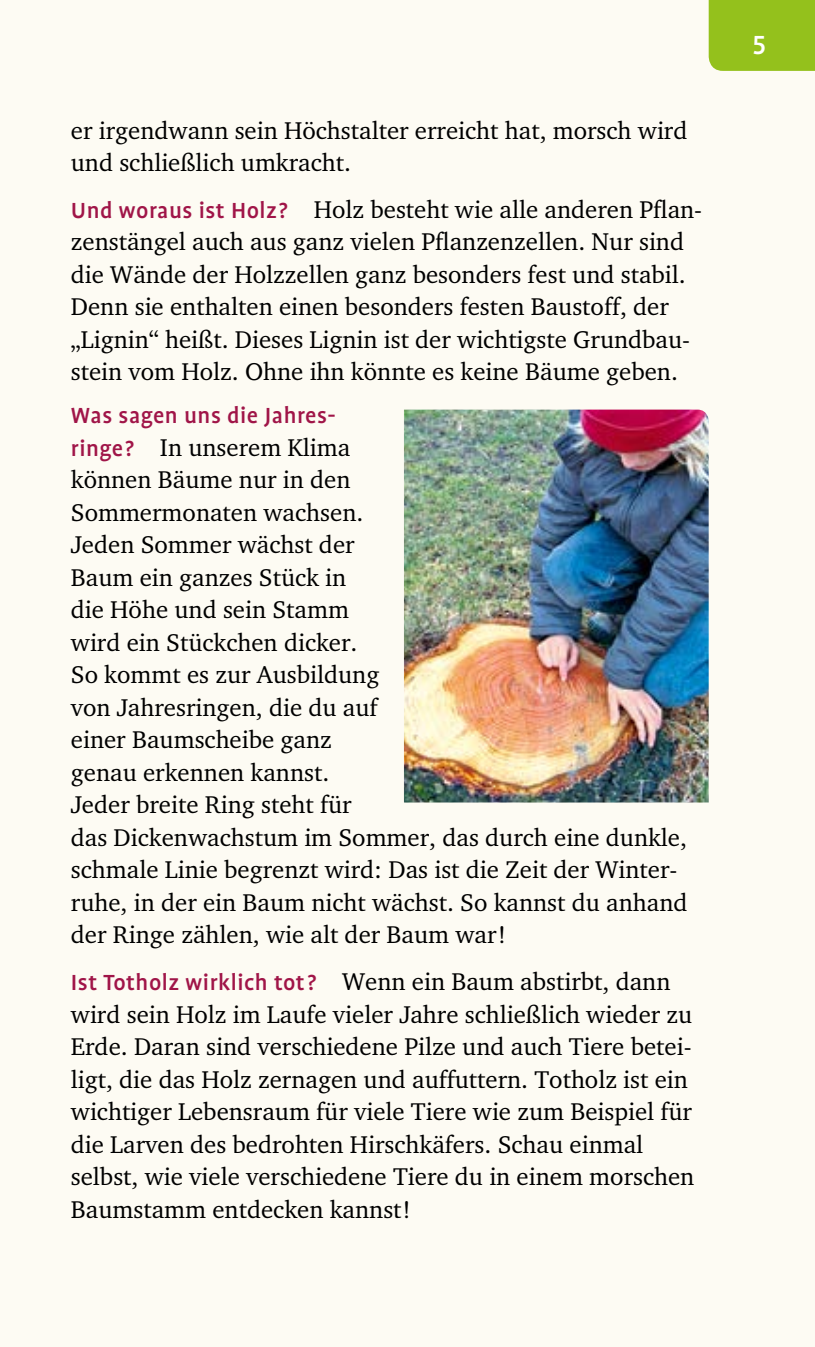
<style>
.page{position:relative;width:815px;height:1347px;background:#fff}
.page>*{position:absolute;margin:0;border:0;box-sizing:border-box;transform-origin:0 0}
.t1{font:500 30px "UV Profile Tab";color:#fff}
.t2{font:25px/32.5px "UV Charter";color:#000}
.t3{font:500 25px "UV Profile Tab";letter-spacing:.02em;color:#a01548}
.s1{font-family:"UV Profile Tab";font-weight:500;color:#a01548}
</style>
<div class="page">
<div style="left:0;top:0;width:815px;height:1346px;background:#fdfbf3"></div>
<div style="left:709px;top:0;width:106px;height:71px;background:#94c11c"></div>
<img style="left:404px;top:409px;width:305px;height:393px">
<p class="t2" style="left:71px;top:113px;width:618px">er irgendwann sein Höchstalter erreicht hat, morsch wird und schließlich umkracht.</p>
<p class="t2" style="left:71px;top:193px;width:633px"><span class="s1">Und woraus ist Holz?</span> Holz besteht wie alle anderen Pflan&shy;zenstängel auch aus ganz vielen Pflanzenzellen. Nur sind die Wände der Holzzellen ganz besonders fest und stabil.<br>Denn sie enthalten einen besonders festen Baustoff, der „Lignin“ heißt. Dieses Lignin ist der wichtigste Grundbau&shy;stein vom Holz. Ohne ihn könnte es keine Bäume geben.</p>
<p class="t3" style="left:71px;top:402px;width:266px">Was sagen uns die Jahres-</p>
<p class="t2" style="left:71px;top:430px;width:618px"><span class="s1">ringe?</span> In unserem Klima<br>können Bäume nur in den<br>Sommermonaten wachsen.<br>Jeden Sommer wächst der<br>Baum ein ganzes Stück in<br>die Höhe und sein Stamm<br>wird ein Stückchen dicker.<br>So kommt es zur Ausbildung<br>von Jahresringen, die du auf<br>einer Baumscheibe ganz<br>genau erkennen kannst.<br>Jeder breite Ring steht für<br>das Dickenwachstum im Sommer, das durch eine dunkle, schmale Linie begrenzt wird: Das ist die Zeit der Winter&shy;ruhe, in der ein Baum nicht wächst. So kannst du anhand der Ringe zählen, wie alt der Baum war!</p>
<p class="t2" style="left:71px;top:964px;width:625px"><span class="s1">Ist Totholz wirklich tot?</span> Wenn ein Baum abstirbt, dann wird sein Holz im Laufe vieler Jahre schließlich wieder zu Erde. Daran sind verschiedene Pilze und auch Tiere betei&shy;ligt, die das Holz zernagen und auffuttern. Totholz ist ein wichtiger Lebensraum für viele Tiere wie zum Beispiel für die Larven des bedrohten Hirschkäfers. Schau einmal selbst, wie viele verschiedene Tiere du in einem morschen Baumstamm entdecken kannst!</p>
<p class="t1" style="left:752px;top:30px;width:16px">5</p>
</div>
